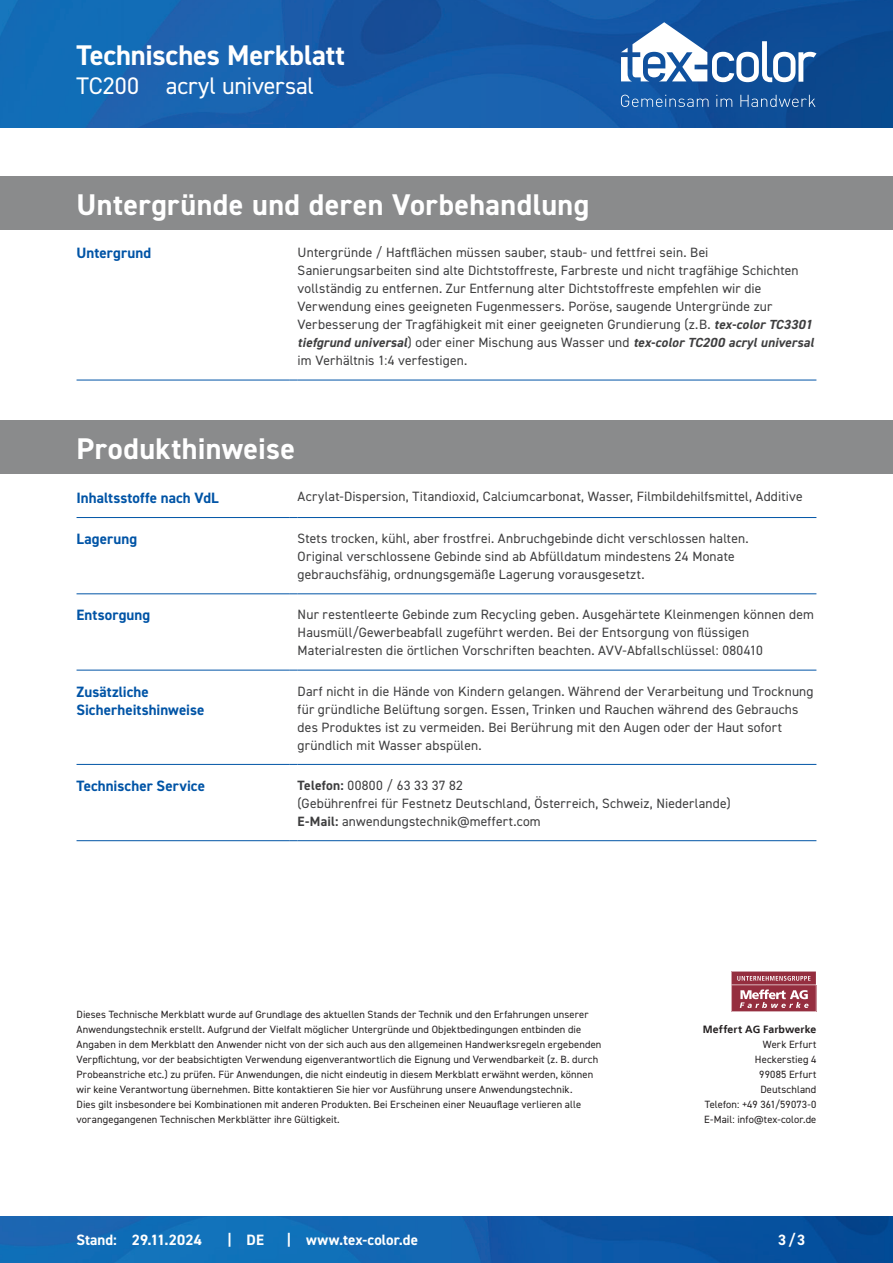
<style>
.page{position:relative;width:893px;height:1263px;background:#fff}
.page>*{position:absolute;margin:0;border:0;box-sizing:border-box;transform-origin:0 0}
.CB_AF_Kapitel_Ueberschrift{font:700 30px "DIN2014";letter-spacing:.015em;color:#fff}
.CB_AF_Kopf_TM{font:700 28.5px "DIN2014";letter-spacing:-.005em;color:#fff}
.CB_AF_Kopf_Produktname_klein{font:24px "DIN2014";letter-spacing:-.005em;color:#fff}
.CB_AF_Abschnitt_Ueberschrift{font:700 15px/18px "DIN2014";letter-spacing:.005em;color:#0154a6}
.CB_AF_Fuß_Stand_linksb{font:700 15px "DIN2014";letter-spacing:.005em;color:#fff}
.CB_AF_Text_Standard{font:13.5px/18px "DIN2014";letter-spacing:.01em;color:#3e3e3f}
.CB_AF_Text_Standard-2{font:italic 700 13.2px "DIN2014";letter-spacing:.015em;color:#3e3e3f}
.CB_AF_Disclaimer{font:10.5px/15px "DIN2014";letter-spacing:.01em;color:#231f20}
.CB_AF_INVKB{font:10.5px/15px "DIN2014";letter-spacing:.015em;color:#231f20;text-align:right}
.s1{font-weight:700;font-style:italic;font-size:13.2px}
.s2{font-weight:400;font-style:normal;font-size:13.5px}
.s3{font-weight:700}
.s4{font-family:"Frutiger LT";font-weight:700}
</style>
<div class="page">
<img style="left:0;top:0;width:893px;height:128px">
<img style="left:0;top:1216px;width:893px;height:47px">
<hr style="left:77px;top:380px;width:212px;height:1px;background:#0154a6">
<hr style="left:298px;top:380px;width:518px;height:1px;background:#0154a6">
<div style="left:0;top:176px;width:893px;height:54px;background:#8a8b8c"></div>
<hr style="left:77px;top:517px;width:212px;height:1px;background:#0154a6">
<hr style="left:298px;top:517px;width:518px;height:1px;background:#0154a6">
<hr style="left:77px;top:593px;width:212px;height:1px;background:#0154a6">
<hr style="left:298px;top:593px;width:518px;height:1px;background:#0154a6">
<hr style="left:77px;top:670px;width:212px;height:1px;background:#0154a6">
<hr style="left:298px;top:670px;width:518px;height:1px;background:#0154a6">
<hr style="left:77px;top:764px;width:212px;height:1px;background:#0154a6">
<hr style="left:298px;top:764px;width:518px;height:1px;background:#0154a6">
<hr style="left:77px;top:840px;width:212px;height:1px;background:#0154a6">
<hr style="left:298px;top:840px;width:518px;height:1px;background:#0154a6">
<div style="left:0;top:421px;width:893px;height:53px;background:#8a8b8c"></div>
<svg style="left:731px;top:971px;width:85px;height:41px"></svg>
<svg style="left:621px;top:22px;width:195px;height:60px"></svg>
<svg style="left:621px;top:95px;width:194px;height:12px"></svg>
<p class="CB_AF_Kopf_TM" style="left:77px;top:36px;width:270px">Technisches Merkblatt</p>
<p class="CB_AF_Kopf_Produktname_klein" style="left:77px;top:71px;width:64px">TC200</p>
<p class="CB_AF_Kopf_Produktname_klein" style="left:166px;top:71px;width:150px">acryl universal</p>
<p class="CB_AF_Kapitel_Ueberschrift" style="left:77px;top:184px;width:514px">Untergründe und deren Vorbehandlung</p>
<p class="CB_AF_Abschnitt_Ueberschrift" style="left:77px;top:244px;width:76px">Untergrund</p>
<p class="CB_AF_Text_Standard" style="left:298px;top:243px;width:516px">Untergründe / Haftflächen müssen sauber, staub- und fettfrei sein. Bei Sanierungsarbeiten sind alte Dichtstoffreste, Farbreste und nicht tragfähige Schichten vollständig zu entfernen. Zur Entfernung alter Dichtstoffreste empfehlen wir die Verwendung eines geeigneten Fugenmessers. Poröse, saugende Untergründe zur Verbesserung der Tragfähigkeit mit einer geeigneten Grundierung (z.B. <span class="s1">tex-color TC3301</span></p>
<p class="CB_AF_Text_Standard-2" style="left:298px;top:334px;width:518px">tiefgrund universal<span class="s2">) oder einer Mischung aus Wasser und</span> tex-color TC200 acryl universal</p>
<p class="CB_AF_Text_Standard" style="left:298px;top:351px;width:171px">im Verhältnis 1:4 verfestigen.</p>
<p class="CB_AF_Kapitel_Ueberschrift" style="left:77px;top:429px;width:220px">Produkthinweise</p>
<p class="CB_AF_Abschnitt_Ueberschrift" style="left:77px;top:488px;width:144px">Inhaltsstoffe nach VdL</p>
<p class="CB_AF_Text_Standard" style="left:298px;top:488px;width:507px">Acrylat-Dispersion, Titandioxid, Calciumcarbonat, Wasser, Filmbildehilfsmittel, Additive</p>
<p class="CB_AF_Abschnitt_Ueberschrift" style="left:77px;top:530px;width:62px">Lagerung</p>
<p class="CB_AF_Text_Standard" style="left:298px;top:529px;width:452px">Stets trocken, kühl, aber frostfrei. Anbruchgebinde dicht verschlossen halten.<br>Original verschlossene Gebinde sind ab Abfülldatum mindestens 24 Monate gebrauchsfähig, ordnungsgemäße Lagerung vorausgesetzt.</p>
<p class="CB_AF_Abschnitt_Ueberschrift" style="left:77px;top:606px;width:75px">Entsorgung</p>
<p class="CB_AF_Text_Standard" style="left:298px;top:605px;width:518px">Nur restentleerte Gebinde zum Recycling geben. Ausgehärtete Kleinmengen können dem<br>Hausmüll/Gewerbeabfall zugeführt werden. Bei der Entsorgung von flüssigen<br>Materialresten die örtlichen Vorschriften beachten. AVV-Abfallschlüssel: 080410</p>
<p class="CB_AF_Abschnitt_Ueberschrift" style="left:77px;top:682px;width:129px">Zusätzliche<br>Sicherheitshinweise</p>
<p class="CB_AF_Text_Standard" style="left:298px;top:682px;width:517px">Darf nicht in die Hände von Kindern gelangen. Während der Verarbeitung und Trocknung für gründliche Belüftung sorgen. Essen, Trinken und Rauchen während des Gebrauchs des Produktes ist zu vermeiden. Bei Berührung mit den Augen oder der Haut sofort gründlich mit Wasser abspülen.</p>
<p class="CB_AF_Abschnitt_Ueberschrift" style="left:77px;top:777px;width:130px">Technischer Service</p>
<p class="CB_AF_Text_Standard" style="left:298px;top:776px;width:435px"><span class="s3">Telefon:</span> 00800 / 63 33 37 82<br>(Gebührenfrei für Festnetz Deutschland, Österreich, Schweiz, Niederlande)<br><span class="s3">E-Mail:</span> anwendungstechnik@meffert.com</p>
<p class="CB_AF_Disclaimer" style="left:77px;top:1006px;width:526px">Dieses Technische Merkblatt wurde auf Grundlage des aktuellen Stands der Technik und den Erfahrungen unserer Anwendungstechnik erstellt. Aufgrund der Vielfalt möglicher Untergründe und Objektbedingungen entbinden die Angaben in dem Merkblatt den Anwender nicht von der sich auch aus den allgemeinen Handwerksregeln ergebenden Verpflichtung, vor der beabsichtigten Verwendung eigenverantwortlich die Eignung und Verwendbarkeit (z. B. durch Probeanstriche etc.) zu prüfen. Für Anwendungen, die nicht eindeutig in diesem Merkblatt erwähnt werden, können wir keine Verantwortung übernehmen. Bitte kontaktieren Sie hier vor Ausführung unsere Anwendungstechnik.<br>Dies gilt insbesondere bei Kombinationen mit anderen Produkten. Bei Erscheinen einer Neuauflage verlieren alle vorangegangenen Technischen Merkblätter ihre Gültigkeit.</p>
<p class="CB_AF_Fuß_Stand_linksb" style="left:77px;top:1230px;width:42px">Stand:</p>
<p class="CB_AF_Fuß_Stand_linksb" style="left:132px;top:1230px;width:72px">29.11.2024</p>
<p class="CB_AF_Fuß_Stand_linksb" style="left:227px;top:1229px;width:6px">|</p>
<p class="CB_AF_Fuß_Stand_linksb" style="left:247px;top:1230px;width:19px">DE</p>
<p class="CB_AF_Fuß_Stand_linksb" style="left:287px;top:1229px;width:6px">|</p>
<p class="CB_AF_Fuß_Stand_linksb" style="left:306px;top:1230px;width:113px">www.tex-color.de</p>
<p class="CB_AF_INVKB" style="left:703px;top:1021px;width:115px"><span class="s4">Meffert AG Farbwerke<br></span>Werk Erfurt<br>Heckerstieg 4<br>99085 Erfurt<br>Deutschland<br>Telefon: +49 361/59073-0<br>E-Mail: info@tex-color.de</p>
<p class="CB_AF_Fuß_Stand_linksb" style="left:778px;top:1230px;width:29px">3/3</p>
</div>
